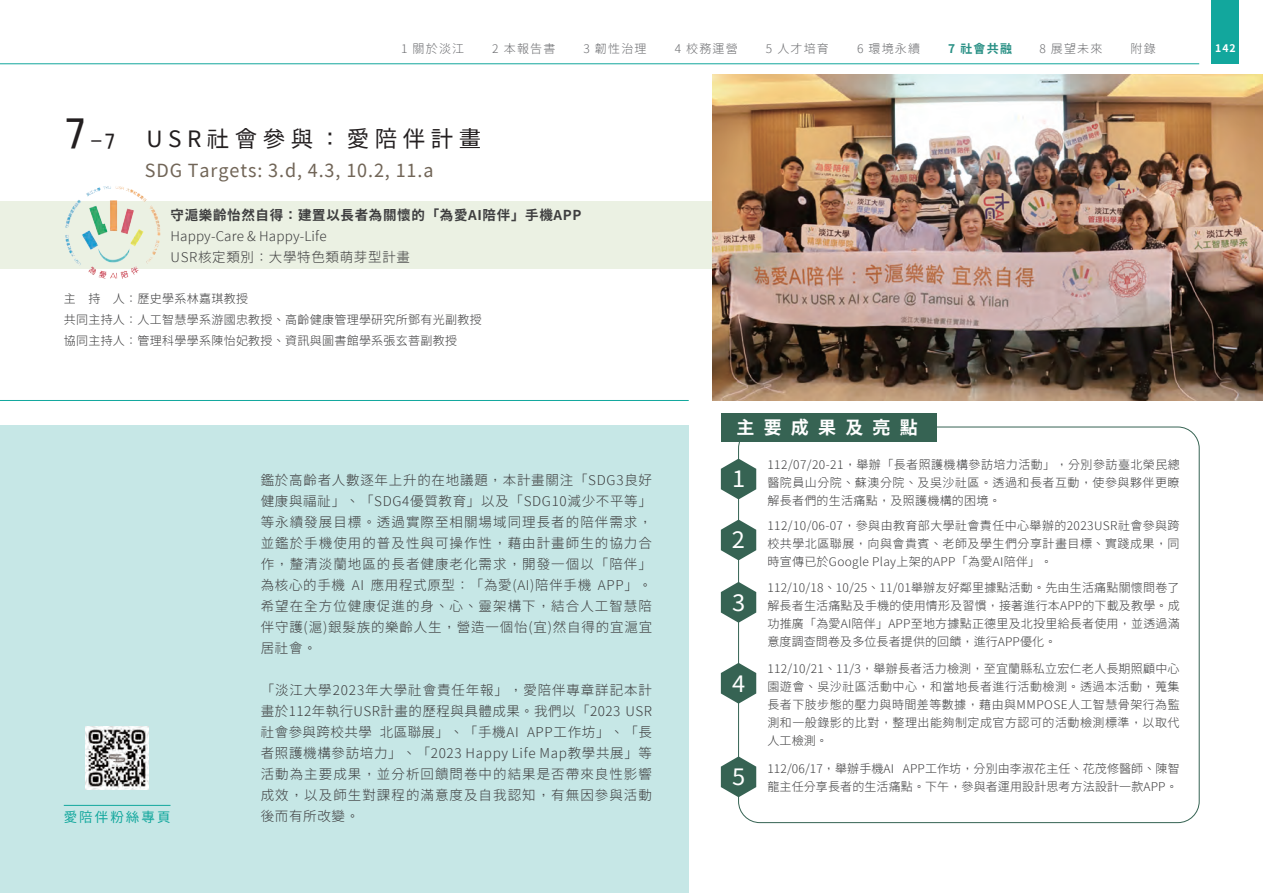
<style>
.page{position:relative;width:1263px;height:893px;background:#fff}
.page>*{position:absolute;margin:0;border:0;box-sizing:border-box;transform-origin:0 0}
.t1{font:22.5px "Taipei Sans TC Beta";letter-spacing:.245em;color:#231f20}
.t2{font:22.5px "Taipei Sans TC Beta";color:#fff;scale:1.05 1}
.t3{font:22.5px "MS P Gothic";color:#231f20}
.t4{font:18px "Taipei Sans TC Beta";letter-spacing:.05em;color:#716557}
.t5{font:700 18px "Taipei Sans TC Beta";letter-spacing:.51em;color:#fff}
.t6{font:300 13.5px/21px "Taipei Sans TC Beta";letter-spacing:.075em;color:#3e3e3f;text-align:justify}
.t7{font:300 13.5px/21px "Taipei Sans TC Beta";letter-spacing:.05em;color:#3e3e3f}
.t8{font:700 13.5px "Taipei Sans TC Beta";letter-spacing:.05em;color:#3e3e3f}
.t9{font:13.5px "Taipei Sans TC Beta";letter-spacing:.15em;color:#12a79d}
.t10{font:300 12px/18px "Taipei Sans TC Beta";letter-spacing:.025em;color:#3e3e3f;text-align:justify}
.t11{font:300 12px "Taipei Sans TC Beta";letter-spacing:.1em;color:#6c6d70}
.t12{font:700 12px "Taipei Sans TC Beta";color:#299085}
.t13{font:700 10.5px "Taipei Sans TC Beta";color:#fff}
.s1{font-size:45px}
</style>
<div class="page">
<div style="left:0;top:425px;width:689px;height:468px;background:#c6e7e6"></div>
<hr style="left:0;top:63px;width:1199px;height:1px;background:#12a79d">
<div style="left:1212px;top:0;width:27px;height:64px;background:#12a79d"></div>
<hr style="left:64px;top:805px;width:106px;height:1px;background:#12a79d">
<svg style="left:721px;top:459px;width:35px;height:40px"></svg>
<svg style="left:721px;top:520px;width:35px;height:40px"></svg>
<svg style="left:721px;top:582px;width:35px;height:41px"></svg>
<div style="left:721px;top:412px;width:215px;height:29px;background:#366353"></div>
<svg style="left:721px;top:663px;width:35px;height:41px"></svg>
<svg style="left:721px;top:756px;width:35px;height:41px"></svg>
<div style="left:0;top:202px;width:712px;height:67px;background:#ebf1e3"></div>
<hr style="left:0;top:400px;width:689px;height:1px;background:#12a79d">
<img style="left:62px;top:186px;width:102px;height:93px">
<img style="left:712px;top:74px;width:551px;height:326px">
<img style="left:85px;top:726px;width:64px;height:64px">
<h1 class="t3" style="left:64px;top:130px;width:53px"><span class="s1">7</span>-7</h1>
<p class="t11" style="left:401px;top:42px;width:65px">1 關於淡江</p>
<p class="t11" style="left:492px;top:42px;width:65px">2 本報告書</p>
<p class="t11" style="left:583px;top:42px;width:65px">3 韌性治理</p>
<p class="t11" style="left:675px;top:42px;width:65px">4 校務運營</p>
<p class="t11" style="left:766px;top:42px;width:65px">5 人才培育</p>
<p class="t11" style="left:857px;top:42px;width:65px">6 環境永續</p>
<p class="t12" style="left:948px;top:42px;width:65px">7 社會共融</p>
<p class="t11" style="left:1039px;top:42px;width:65px">8 展望未來</p>
<p class="t11" style="left:1130px;top:42px;width:27px">附錄</p>
<p class="t13" style="left:1215px;top:42px;width:22px">142</p>
<h1 class="t1" style="left:147px;top:126px;width:336px">USR社會參與：愛陪伴計畫</h1>
<h2 class="t4" style="left:145px;top:161px;width:290px">SDG Targets: 3.d, 4.3, 10.2, 11.a</h2>
<p class="t8" style="left:170px;top:207px;width:413px">守滬樂齡怡然自得：建置以長者為關懷的「為愛AI陪伴」手機APP</p>
<p class="t7" style="left:170px;top:225px;width:241px">Happy-Care &amp; Happy-Life<br>USR核定類別：大學特色類萌芽型計畫</p>
<p class="t10" style="left:64px;top:288px;width:419px;line-height:21px;text-align:left">主　持　人：歷史學系林嘉琪教授<br>共同主持人：人工智慧學系游國忠教授、高齡健康管理學研究所鄧有光副教授協同主持人：管理科學學系陳怡妃教授、資訊與圖書館學系張玄菩副教授</p>
<p class="t6" style="left:261px;top:470px;width:393px">鑑於高齡者人數逐年上升的在地議題，本計畫關注「SDG3良好健康與福祉」、「SDG4優質教育」以及「SDG10減少不平等」等永續發展目標。透過實際至相關場域同理長者的陪伴需求，並鑑於手機使用的普及性與可操作性，藉由計畫師生的協力合作，釐清淡蘭地區的長者健康老化需求，開發一個以「陪伴」為核心的手機 AI 應用程式原型：「為愛(AI)陪伴手機 APP」。希望在全方位健康促進的身、心、靈架構下，結合人工智慧陪伴守護(滬)銀髮族的樂齡人生，營造一個怡(宜)然自得的宜滬宜居社會。</p>
<p class="t6" style="left:261px;top:680px;width:393px">「淡江大學2023年大學社會責任年報」，愛陪伴專章詳記本計畫於112年執行USR計畫的歷程與具體成果。我們以「2023 USR社會參與跨校共學 北區聯展」、「手機AI APP工作坊」、「長者照護機構參訪培力」、「2023 Happy Life Map教學共展」等活動為主要成果，並分析回饋問卷中的結果是否帶來良性影響成效，以及師生對課程的滿意度及自我認知，有無因參與活動</p>
<p class="t9" style="left:64px;top:809px;width:108px">愛陪伴粉絲專頁</p>
<p class="t6" style="left:261px;top:806px;width:100px">後而有所改變。</p>
<h2 class="t5" style="left:737px;top:418px;width:183px">主要成果及亮點</h2>
<p class="t10" style="left:767px;top:456px;width:414px">112/07/20-21，舉辦「長者照護機構參訪培力活動」，分別參訪臺北榮民總醫院員山分院、蘇澳分院、及吳沙社區。透過和長者互動，使參與夥伴更瞭解長者們的生活痛點，及照護機構的困境。</p>
<h1 class="t2" style="left:732px;top:466px;width:14px">1</h1>
<h1 class="t2" style="left:732px;top:527px;width:14px">2</h1>
<h1 class="t2" style="left:732px;top:590px;width:14px">3</h1>
<h1 class="t2" style="left:732px;top:671px;width:14px">4</h1>
<p class="t10" style="left:767px;top:517px;width:414px">112/10/06-07，參與由教育部大學社會責任中心舉辦的2023USR社會參與跨校共學北區聯展，向與會貴賓、老師及學生們分享計畫目標、實踐成果，同時宣傳已於Google Play上架的APP「為愛AI陪伴」。</p>
<p class="t10" style="left:767px;top:579px;width:414px">112/10/18、10/25、11/01舉辦友好鄰里據點活動。先由生活痛點關懷問卷了解長者生活痛點及手機的使用情形及習慣，接著進行本APP的下載及教學。成功推廣「為愛AI陪伴」APP至地方據點正德里及北投里給長者使用，並透過滿意度調查問卷及多位長者提供的回饋，進行APP優化。</p>
<p class="t10" style="left:767px;top:660px;width:414px">112/10/21、11/3，舉辦長者活力檢測，至宜蘭縣私立宏仁老人長期照顧中心園遊會、吳沙社區活動中心，和當地長者進行活動檢測。透過本活動，蒐集長者下肢步態的壓力與時間差等數據，藉由與MMPOSE人工智慧骨架行為監測和一般錄影的比對，整理出能夠制定成官方認可的活動檢測標準，以取代人工檢測。</p>
<p class="t10" style="left:732px;top:759px;width:449px;text-align:right">112/06/17，舉辦手機AI APP工作坊，分別由李淑花主任、花茂修醫師、陳智<br><sup>5</sup> 龍主任分享長者的生活痛點。下午，參與者運用設計思考方法設計一款APP。</p>
</div>
